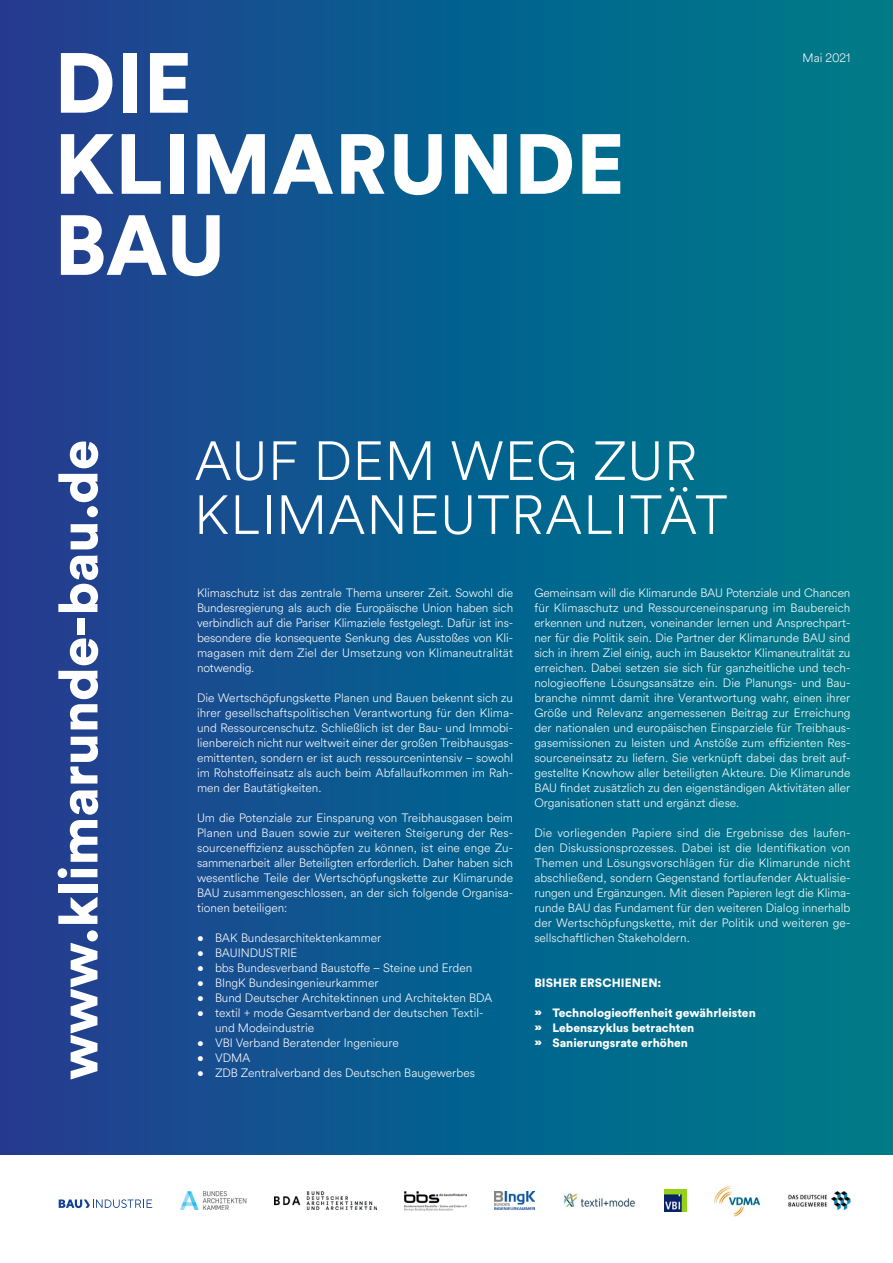
<style>
.page{position:relative;width:893px;height:1263px;background:#fff}
.page>*{position:absolute;margin:0;border:0;box-sizing:border-box;transform-origin:0 0}
.t1{font:900 84.15px/81.2px "Circular Pro";letter-spacing:.01em;color:#fff}
.t2{font:300 54.45px/54px "Circular Air";letter-spacing:.02em;color:#fff}
.t3{font:900 54px "Circular Pro";color:#fff}
.t4{font:300 12px/15px "Circular Air";color:#fff;text-align:justify}
.t5{font:900 12px/15px "Circular Pro";color:#fff}
.s1{font-family:"TT Norms Pro"}
</style>
<div class="page">
<div style="left:0;top:0;width:893px;height:1155px;background:linear-gradient(to right,#203d92,#007f8a)"></div>
<img style="left:180px;top:1191px;width:66px;height:18px">
<img style="left:405px;top:1191px;width:62px;height:19px">
<img style="left:274px;top:1191px;width:103px;height:18px">
<img style="left:495px;top:1192px;width:40px;height:17px">
<img style="left:714px;top:1186px;width:46px;height:30px">
<img style="left:788px;top:1191px;width:63px;height:18px">
<img style="left:564px;top:1193px;width:71px;height:16px">
<svg style="left:59px;top:1199px;width:93px;height:9px"></svg>
<img style="left:665px;top:1190px;width:21px;height:21px">
<h1 class="t1" style="left:54px;top:39px;width:572px">DIE<br>KLIMARUNDE<br>BAU</h1>
<p class="t4" style="left:803px;top:50px;width:49px">Mai 2021</p>
<h3 class="t3" style="left:41px;top:1080px;width:642px;rotate:-90deg">www.klimarunde-bau.de</h3>
<h2 class="t2" style="left:194px;top:432px;width:535px">AUF DEM WEG ZUR<br>KLIMANEUTRALITÄT</h2>
<p class="t4" style="left:197px;top:584px;width:318px">Klimaschutz ist das zentrale Thema unserer Zeit. Sowohl die Bundesregierung als auch die Europäische Union haben sich verbindlich auf die Pariser Klimaziele festgelegt. Dafür ist ins&shy;besondere die konsequente Senkung des Ausstoßes von Kli&shy;magasen mit dem Ziel der Umsetzung von Klimaneutralität notwendig.</p>
<p class="t4" style="left:197px;top:689px;width:318px">Die Wertschöpfungskette Planen und Bauen bekennt sich zu ihrer gesellschaftspolitischen Verantwortung für den Klima&shy;und Ressourcenschutz. Schließlich ist der Bau- und Immobi&shy;lienbereich nicht nur weltweit einer der großen Treibhausgas&shy;emittenten, sondern er ist auch ressourcenintensiv – sowohl im Rohstoffeinsatz als auch beim Abfallaufkommen im Rah&shy;men der Bautätigkeiten.</p>
<p class="t4" style="left:197px;top:809px;width:318px">Um die Potenziale zur Einsparung von Treibhausgasen beim Planen und Bauen sowie zur weiteren Steigerung der Res&shy;sourceneffizienz ausschöpfen zu können, ist eine enge Zu&shy;sammenarbeit aller Beteiligten erforderlich. Daher haben sich wesentliche Teile der Wertschöpfungskette zur Klimarunde BAU zusammengeschlossen, an der sich folgende Organisa&shy;tionen beteiligen:</p>
<p class="t4" style="left:197px;top:929px;width:186px">• BAK Bundesarchitektenkammer</p>
<p class="t4" style="left:197px;top:944px;width:102px">• BAUINDUSTRIE</p>
<p class="t4" style="left:197px;top:959px;width:277px">• bbs Bundesverband Baustoffe – Steine und Erden</p>
<p class="t4" style="left:197px;top:974px;width:183px">• BIngK Bundesingenieurkammer</p>
<p class="t4" style="left:197px;top:989px;width:297px">• Bund Deutscher Architektinnen und Architekten BDA</p>
<p class="t4" style="left:215px;top:1004px;width:270px;text-indent:-18px">• textil + mode Gesamtverband der deutschen Textil&shy;und Modeindustrie</p>
<p class="t4" style="left:197px;top:1034px;width:203px">• VBI Verband Beratender Ingenieure</p>
<p class="t4" style="left:197px;top:1049px;width:55px">• VDMA</p>
<p class="t4" style="left:197px;top:1064px;width:279px">• ZDB Zentralverband des Deutschen Baugewerbes</p>
<p class="t4" style="left:534px;top:584px;width:318px">Gemeinsam will die Klimarunde BAU Potenziale und Chancen für Klimaschutz und Ressourceneinsparung im Baubereich erkennen und nutzen, voneinander lernen und Ansprechpart&shy;ner für die Politik sein. Die Partner der Klimarunde BAU sind sich in ihrem Ziel einig, auch im Bausektor Klimaneutralität zu erreichen. Dabei setzen sie sich für ganzheitliche und tech&shy;nologieoffene Lösungsansätze ein. Die Planungs- und Bau&shy;branche nimmt damit ihre Verantwortung wahr, einen ihrer Größe und Relevanz angemessenen Beitrag zur Erreichung der nationalen und europäischen Einsparziele für Treibhaus&shy;gasemissionen zu leisten und Anstöße zum effizienten Res&shy;sourceneinsatz zu liefern. Sie verknüpft dabei das breit auf&shy;gestellte Knowhow aller beteiligten Akteure. Die Klimarunde BAU findet zusätzlich zu den eigenständigen Aktivitäten aller Organisationen statt und ergänzt diese.</p>
<p class="t4" style="left:534px;top:824px;width:318px">Die vorliegenden Papiere sind die Ergebnisse des laufen&shy;den Diskussionsprozesses. Dabei ist die Identifikation von Themen und Lösungsvorschlägen für die Klimarunde nicht abschließend, sondern Gegenstand fortlaufender Aktualisie&shy;rungen und Ergänzungen. Mit diesen Papieren legt die Klima&shy;runde BAU das Fundament für den weiteren Dialog innerhalb der Wertschöpfungskette, mit der Politik und weiteren ge&shy;sellschaftlichen Stakeholdern.</p>
<p class="t5" style="left:534px;top:974px;width:129px">BISHER ERSCHIENEN:</p>
<p class="t5" style="left:534px;top:1004px;width:223px"><span class="s1">»</span> Technologieoffenheit gewährleisten <span class="s1">»</span> Lebenszyklus betrachten<br><span class="s1">»</span> Sanierungsrate erhöhen</p>
</div>
